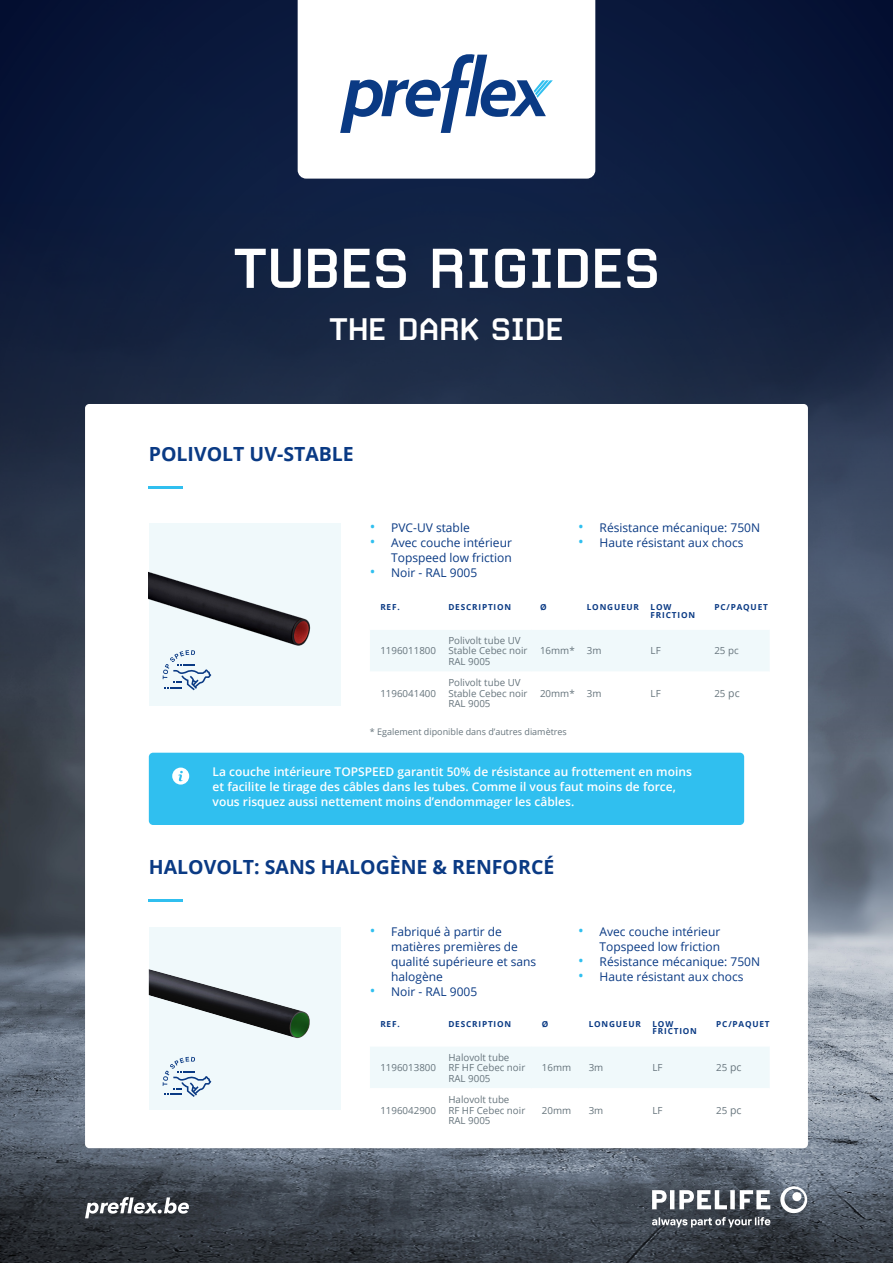
<style>
.page{position:relative;width:893px;height:1263px;background:#fff}
.page>*{position:absolute;margin:0;border:0;box-sizing:border-box;transform-origin:0 0}
.Basisalinea{font:700 67.5px "Carbon";letter-spacing:-.05em;color:#fff}
.Basisalinea-2{font:700 37.5px "Carbon";letter-spacing:-.05em;color:#fff}
.Basisalinea-3{font:700 19.5px "Open Sans";color:#0a3a84}
.t1{font:12px/15px "Open Sans";color:#0a3a84;text-align:right}
.Basisalinea-4{font:600 12px/15px "Open Sans";color:#fff}
.Basisalinea-5{font:9.75px/10.5px "Open Sans";color:#67757d}
.Basisalinea-6{font:9px "Open Sans";color:#67757d}
.Basisalinea-7{font:700 8.25px/7.5px "Open Sans";letter-spacing:.1em;color:#0a3a84}
.s1{font-size:15px;color:#30bfef}
.s2{font-size:10.5px}
</style>
<div class="page">
<img style="left:0;top:0;width:893px;height:1263px">
<svg style="left:298px;top:0;width:297px;height:179px"></svg>
<svg style="left:340px;top:53px;width:213px;height:80px"></svg>
<svg style="left:652px;top:1186px;width:155px;height:41px"></svg>
<div style="left:85px;top:404px;width:723px;height:744px;background:#fff;border-radius:4px"></div>
<hr style="left:149px;top:487px;width:34px;height:2px;background:#30bfef">
<hr style="left:149px;top:899px;width:34px;height:2px;background:#30bfef">
<img style="left:149px;top:523px;width:191px;height:183px">
<div style="left:149px;top:927px;width:191px;height:183px;background:#f0f9fb"></div>
<img style="left:149px;top:969px;width:161px;height:70px">
<div style="left:370px;top:630px;width:400px;height:41px;background:#f0f9fb"></div>
<div style="left:370px;top:1047px;width:400px;height:41px;background:#f0f9fb"></div>
<svg style="left:85px;top:1197px;width:104px;height:21px"></svg>
<svg style="left:163px;top:650px;width:48px;height:40px"></svg>
<svg style="left:163px;top:1057px;width:48px;height:40px"></svg>
<div style="left:149px;top:753px;width:595px;height:72px;background:#30bfef;border-radius:4px"></div>
<svg style="left:172px;top:767px;width:17px;height:17px"></svg>
<p class="Basisalinea" style="left:231px;top:234px;width:432px">TUBES RIGIDES</p>
<p class="Basisalinea-2" style="left:328px;top:310px;width:238px">THE DARK SIDE</p>
<p class="Basisalinea-3" style="left:149px;top:441px;width:207px">POLIVOLT UV-STABLE</p>
<p class="t1" style="left:370px;top:520px;width:101px"><span class="s1">•</span> PVC-UV stable</p>
<p class="t1" style="left:370px;top:535px;width:143px"><span class="s1">•</span> Avec couche intérieur<br>Topspeed low friction</p>
<p class="t1" style="left:370px;top:565px;width:109px"><span class="s1">•</span> Noir - RAL 9005</p>
<p class="t1" style="left:578px;top:520px;width:183px"><span class="s1">•</span> Résistance mécanique: 750N</p>
<p class="t1" style="left:578px;top:535px;width:167px"><span class="s1">•</span> Haute résistant aux chocs</p>
<p class="Basisalinea-7" style="left:380px;top:603px;width:21px">REF.</p>
<p class="Basisalinea-7" style="left:448px;top:603px;width:64px">DESCRIPTION</p>
<p class="Basisalinea-7" style="left:540px;top:603px;width:8px">Ø</p>
<p class="Basisalinea-7" style="left:587px;top:603px;width:54px">LONGUEUR</p>
<p class="Basisalinea-7" style="left:651px;top:603px;width:46px">LOW<br>FRICTION</p>
<p class="Basisalinea-7" style="left:714px;top:603px;width:55px">PC/PAQUET</p>
<p class="Basisalinea-5" style="left:380px;top:645px;width:57px">1196011800</p>
<p class="Basisalinea-5" style="left:448px;top:635px;width:81px">Polivolt tube UV<br>Stable Cebec noir<br>RAL 9005</p>
<p class="Basisalinea-5" style="left:540px;top:645px;width:36px">16mm*</p>
<p class="Basisalinea-5" style="left:587px;top:645px;width:16px">3m</p>
<p class="Basisalinea-5" style="left:651px;top:645px;width:12px">LF</p>
<p class="Basisalinea-5" style="left:714px;top:645px;width:26px">25 pc</p>
<p class="Basisalinea-5" style="left:380px;top:688px;width:57px">1196041400</p>
<p class="Basisalinea-5" style="left:448px;top:677px;width:81px">Polivolt tube UV<br>Stable Cebec noir<br>RAL 9005</p>
<p class="Basisalinea-5" style="left:540px;top:688px;width:36px">20mm*</p>
<p class="Basisalinea-5" style="left:587px;top:688px;width:16px">3m</p>
<p class="Basisalinea-5" style="left:651px;top:688px;width:12px">LF</p>
<p class="Basisalinea-5" style="left:714px;top:688px;width:27px">25 <span class="s2">pc</span></p>
<p class="Basisalinea-6" style="left:370px;top:725px;width:198px">* Egalement diponible dans d’autres diamètres</p>
<p class="Basisalinea-4" style="left:213px;top:764px;width:481px">La couche intérieure TOPSPEED garantit 50% de résistance au frottement en moins et facilite le tirage des câbles dans les tubes. Comme il vous faut moins de force, vous risquez aussi nettement moins d’endommager les câbles.</p>
<p class="Basisalinea-3" style="left:149px;top:853px;width:407px">HALOVOLT: SANS HALOGÈNE &amp; RENFORCÉ</p>
<p class="t1" style="left:391px;top:924px;width:147px;text-align:left;text-indent:-21px"><span class="s1">•</span> Fabriqué à partir de matières premières de qualité supérieure et sans halogène</p>
<p class="t1" style="left:370px;top:984px;width:109px"><span class="s1">•</span> Noir - RAL 9005</p>
<p class="t1" style="left:578px;top:924px;width:143px"><span class="s1">•</span> Avec couche intérieur<br>Topspeed low friction</p>
<p class="t1" style="left:578px;top:954px;width:183px"><span class="s1">•</span> Résistance mécanique: 750N</p>
<p class="t1" style="left:578px;top:969px;width:167px"><span class="s1">•</span> Haute résistant aux chocs</p>
<p class="Basisalinea-7" style="left:380px;top:1020px;width:21px">REF.</p>
<p class="Basisalinea-7" style="left:448px;top:1020px;width:64px">DESCRIPTION</p>
<p class="Basisalinea-7" style="left:542px;top:1020px;width:8px">Ø</p>
<p class="Basisalinea-7" style="left:589px;top:1020px;width:54px">LONGUEUR</p>
<p class="Basisalinea-7" style="left:652px;top:1020px;width:46px">LOW<br>FRICTION</p>
<p class="Basisalinea-7" style="left:716px;top:1020px;width:55px">PC/PAQUET</p>
<p class="Basisalinea-5" style="left:380px;top:1062px;width:57px">1196013800</p>
<p class="Basisalinea-5" style="left:448px;top:1051px;width:78px">Halovolt tube<br>RF HF Cebec noir<br>RAL 9005</p>
<p class="Basisalinea-5" style="left:542px;top:1062px;width:31px">16mm</p>
<p class="Basisalinea-5" style="left:589px;top:1062px;width:16px">3m</p>
<p class="Basisalinea-5" style="left:652px;top:1062px;width:12px">LF</p>
<p class="Basisalinea-5" style="left:716px;top:1062px;width:27px">25 <span class="s2">pc</span></p>
<p class="Basisalinea-5" style="left:380px;top:1104px;width:57px">1196042900</p>
<p class="Basisalinea-5" style="left:448px;top:1094px;width:78px">Halovolt tube<br>RF HF Cebec noir<br>RAL 9005</p>
<p class="Basisalinea-5" style="left:542px;top:1104px;width:31px">20mm</p>
<p class="Basisalinea-5" style="left:589px;top:1104px;width:16px">3m</p>
<p class="Basisalinea-5" style="left:652px;top:1104px;width:12px">LF</p>
<p class="Basisalinea-5" style="left:716px;top:1105px;width:27px">25 <span class="s2">pc</span></p>
</div>
